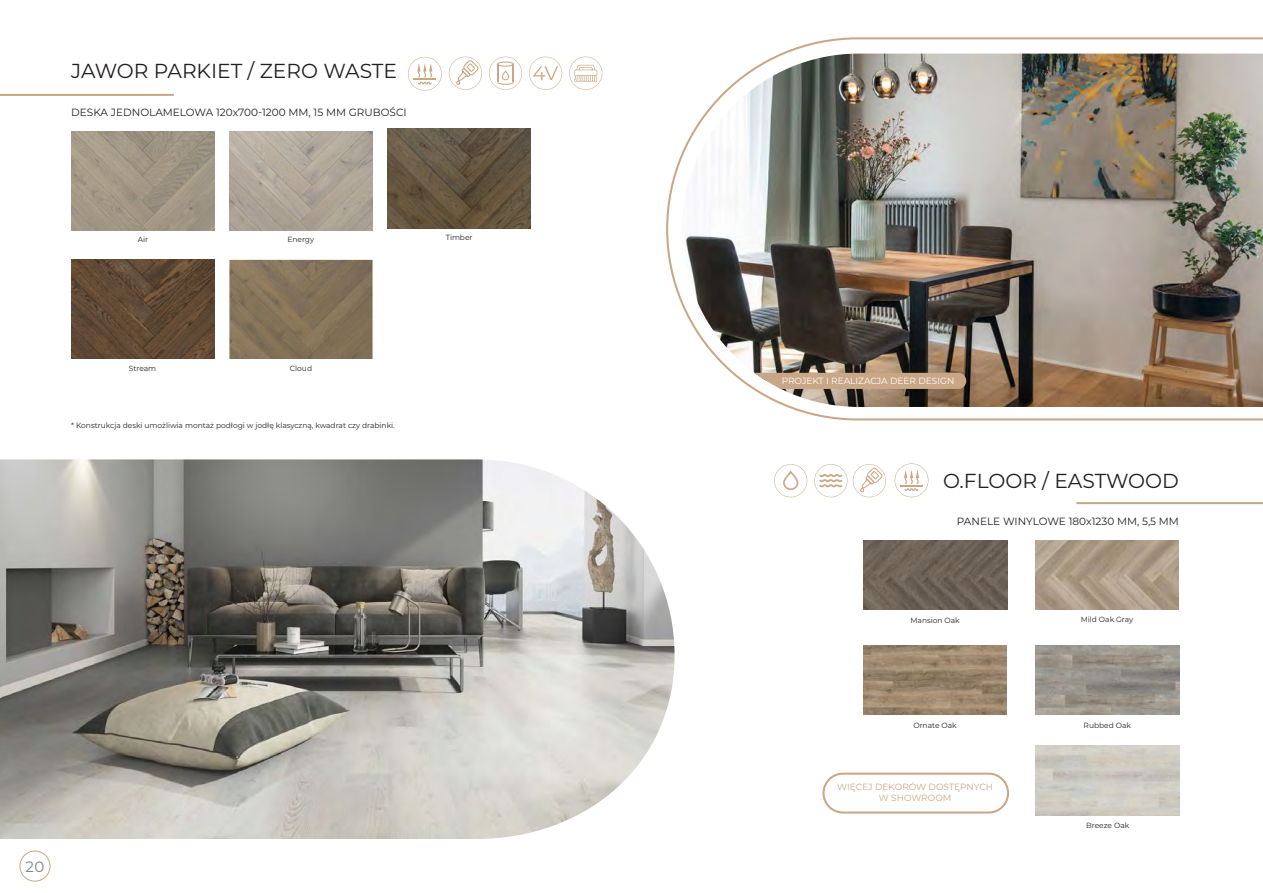
<style>
.page{position:relative;width:1263px;height:893px;background:#fff}
.page>*{position:absolute;margin:0;border:0;box-sizing:border-box;transform-origin:0 0}
.t1{font:20.25px "Montserrat";color:#231f20}
.t2{font:15px "Montserrat";color:#808285}
.sub{font:10.5px "Montserrat";color:#231f20}
.sub-2{font:9px/10.8px "Montserrat";color:#c9a786;text-align:center}
.name{font:9px "Montserrat";color:#fff}
.name-2{font:7.5px "Montserrat";color:#231f20}
.name_kopia{font:7.5px "Montserrat";color:#231f20}
</style>
<div class="page">
<div style="left:20px;top:851px;width:30px;height:30px;border:1px solid #c9a786;border-radius:50%"></div>
<svg style="left:666px;top:37px;width:597px;height:384px"></svg>
<hr style="left:0;top:94px;width:174px;height:2px;background:#c9a786">
<img style="left:388px;top:129px;width:143px;height:99px">
<img style="left:229px;top:260px;width:144px;height:99px">
<img style="left:71px;top:131px;width:144px;height:99px">
<img style="left:71px;top:260px;width:143px;height:99px">
<img style="left:229px;top:131px;width:144px;height:99px">
<svg style="left:529px;top:57px;width:33px;height:33px"></svg>
<svg style="left:569px;top:57px;width:33px;height:33px"></svg>
<svg style="left:489px;top:57px;width:33px;height:33px"></svg>
<svg style="left:449px;top:57px;width:33px;height:33px"></svg>
<svg style="left:408px;top:57px;width:34px;height:34px"></svg>
<img style="left:863px;top:645px;width:144px;height:70px">
<img style="left:863px;top:540px;width:144px;height:70px">
<img style="left:1035px;top:645px;width:144px;height:69px">
<img style="left:1036px;top:540px;width:143px;height:69px">
<svg style="left:853px;top:464px;width:33px;height:33px"></svg>
<hr style="left:1076px;top:502px;width:187px;height:2px;background:#c9a786">
<svg style="left:814px;top:464px;width:33px;height:33px"></svg>
<svg style="left:774px;top:464px;width:33px;height:33px"></svg>
<img style="left:682px;top:54px;width:581px;height:353px">
<svg style="left:895px;top:463px;width:33px;height:34px"></svg>
<div style="left:822px;top:773px;width:187px;height:40px;border:2px solid #c9a786;border-radius:19px"></div>
<img style="left:0;top:459px;width:674px;height:380px">
<svg style="left:754px;top:373px;width:212px;height:16px;background:#caab8c"></svg>
<p class="t1" style="left:71px;top:57px;width:327px">JAWOR PARKIET / ZERO WASTE</p>
<p class="sub" style="left:71px;top:105px;width:337px">DESKA JEDNOLAMELOWA 120x700-1200 MM, 15 MM GRUBOŚCI</p>
<p class="name-2" style="left:138px;top:234px;width:12px">Air</p>
<p class="name-2" style="left:287px;top:234px;width:28px">Energy</p>
<p class="name-2" style="left:446px;top:232px;width:28px">Timber</p>
<p class="name-2" style="left:129px;top:363px;width:29px">Stream</p>
<p class="name-2" style="left:290px;top:363px;width:24px">Cloud</p>
<p class="name_kopia" style="left:71px;top:420px;width:325px">* Konstrukcja deski umożliwia montaż podłogi w jodłę klasyczną, kwadrat czy drabinki.</p>
<h2 class="t2" style="left:25px;top:856px;width:21px">20</h2>
<p class="name" style="left:782px;top:375px;width:174px">PROJEKT I REALIZACJA DEER DESIGN</p>
<p class="t1" style="left:943px;top:466px;width:237px">O.FLOOR / EASTWOOD</p>
<p class="sub" style="left:957px;top:514px;width:224px">PANELE WINYLOWE 180x1230 MM, 5,5 MM</p>
<p class="name-2" style="left:910px;top:615px;width:51px">Mansion Oak</p>
<p class="name-2" style="left:913px;top:720px;width:45px">Ornate Oak</p>
<p class="sub-2" style="left:837px;top:781px;width:157px">WIĘCEJ DEKORÓW DOSTĘPNYCH<br>W SHOWROOM</p>
<p class="name-2" style="left:1081px;top:615px;width:54px">Mild Oak Gray</p>
<p class="name-2" style="left:1083px;top:720px;width:49px">Rubbed Oak</p>
<p class="name-2" style="left:1086px;top:820px;width:45px">Breeze Oak</p>
</div>
